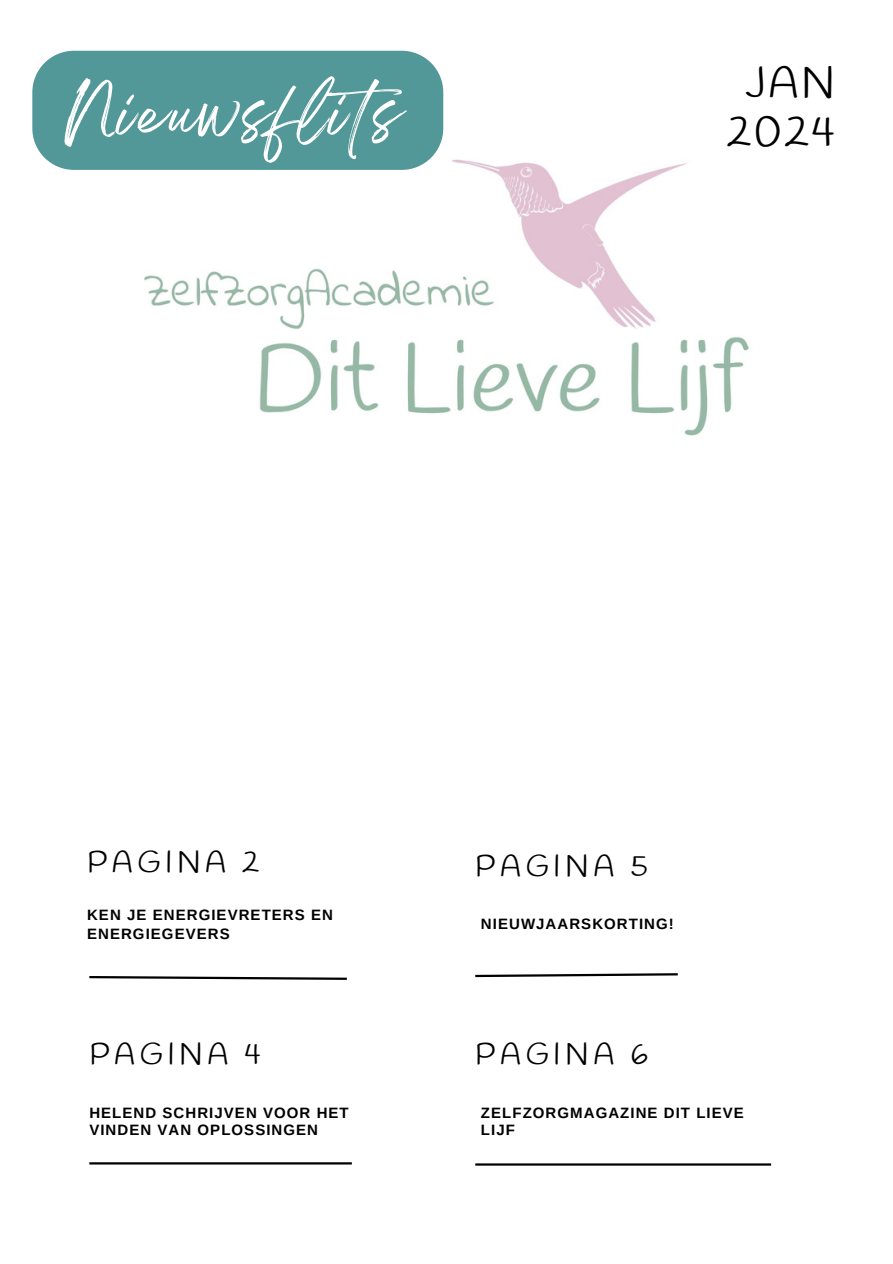
<style>
.page{position:relative;width:893px;height:1264px;background:#fff}
.page>*{position:absolute;margin:0;border:0;box-sizing:border-box;transform-origin:0 0}
.t1{font:54px "Breathing";letter-spacing:.055em;color:#fff}
.t2{font:43.5px "Handlee";letter-spacing:.055em;color:#000}
.t3{font:30.3px "Handlee";letter-spacing:.15em;color:#000}
.t4{font:700 15px/19.2px "Arimo";letter-spacing:.07em;color:#000}
</style>
<div class="page">
<svg style="left:89px;top:976px;width:258px;height:4px"></svg>
<svg style="left:475px;top:973px;width:203px;height:5px"></svg>
<img style="left:70px;top:50px;width:679px;height:386px">
<div style="left:32px;top:51px;width:411px;height:119px;background:#539898"></div>
<hr style="left:89px;top:1162px;width:263px;height:2px;background:#000">
<hr style="left:475px;top:1163px;width:296px;height:2px;background:#000">
<p class="t1" style="left:65px;top:97px;width:363px">Nieuwsflits</p>
<p class="t2" style="left:745px;top:56px;width:91px">JAN</p>
<p class="t2" style="left:726px;top:106px;width:110px">2024</p>
<p class="t3" style="left:87px;top:844px;width:174px">PAGINA 2</p>
<p class="t4" style="left:87px;top:905px;width:247px">KEN JE ENERGIEVRETERS EN<br>ENERGIEGEVERS</p>
<p class="t3" style="left:89px;top:1035px;width:173px">PAGINA 4</p>
<p class="t3" style="left:475px;top:847px;width:174px">PAGINA 5</p>
<p class="t4" style="left:481px;top:914px;width:194px">NIEUWJAARSKORTING!</p>
<p class="t3" style="left:475px;top:1035px;width:174px">PAGINA 6</p>
<p class="t4" style="left:89px;top:1104px;width:261px;line-height:16.8px">HELEND SCHRIJVEN VOOR HET<br>VINDEN VAN OPLOSSINGEN</p>
<p class="t4" style="left:481px;top:1103px;width:264px">ZELFZORGMAGAZINE DIT LIEVE</p>
<p class="t4" style="left:481px;top:1119px;width:35px">LIJF</p>
</div>
